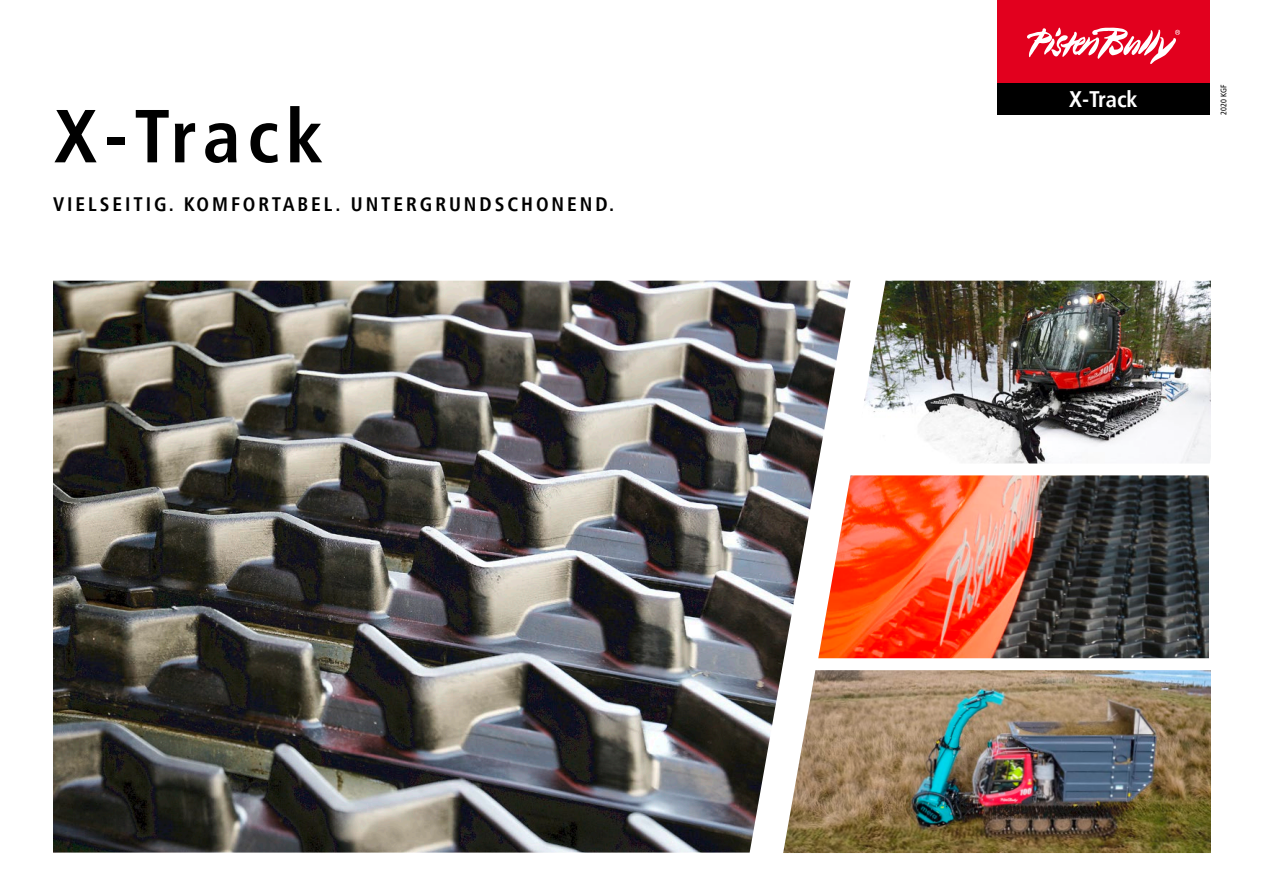
<style>
.page{position:relative;width:1263px;height:893px;background:#fff}
.page>*{position:absolute;margin:0;border:0;box-sizing:border-box;transform-origin:0 0}
.t1{font:700 condensed 75px "Frutiger LT";letter-spacing:.085em;color:#000}
.t2{font:700 condensed 22.5px "Frutiger LT";letter-spacing:-.005em;color:#fff}
.t3{font:700 condensed 19.5px "Frutiger LT";letter-spacing:.15em;color:#000}
.t4{font:condensed 8.1px "Frutiger LT";color:#000}
</style>
<div class="page">
<div style="left:997px;top:0;width:213px;height:83px;background:#e2001e"></div>
<svg style="left:1027px;top:28px;width:153px;height:36px"></svg>
<div style="left:997px;top:83px;width:213px;height:32px;background:#000"></div>
<img style="left:53px;top:281px;width:797px;height:572px">
<img style="left:864px;top:281px;width:347px;height:182px">
<img style="left:783px;top:670px;width:428px;height:183px">
<img style="left:818px;top:475px;width:391px;height:183px">
<h1 class="t1" style="left:54px;top:92px;width:271px">X-Track</h1>
<p class="t3" style="left:53px;top:193px;width:563px">VIELSEITIG. KOMFORTABEL. UNTERGRUNDSCHONEND.</p>
<p class="t2" style="left:1069px;top:86px;width:70px">X-Track</p>
<p class="t4" style="left:1219px;top:115px;width:32px;rotate:-90deg">2020 KGF</p>
</div>
